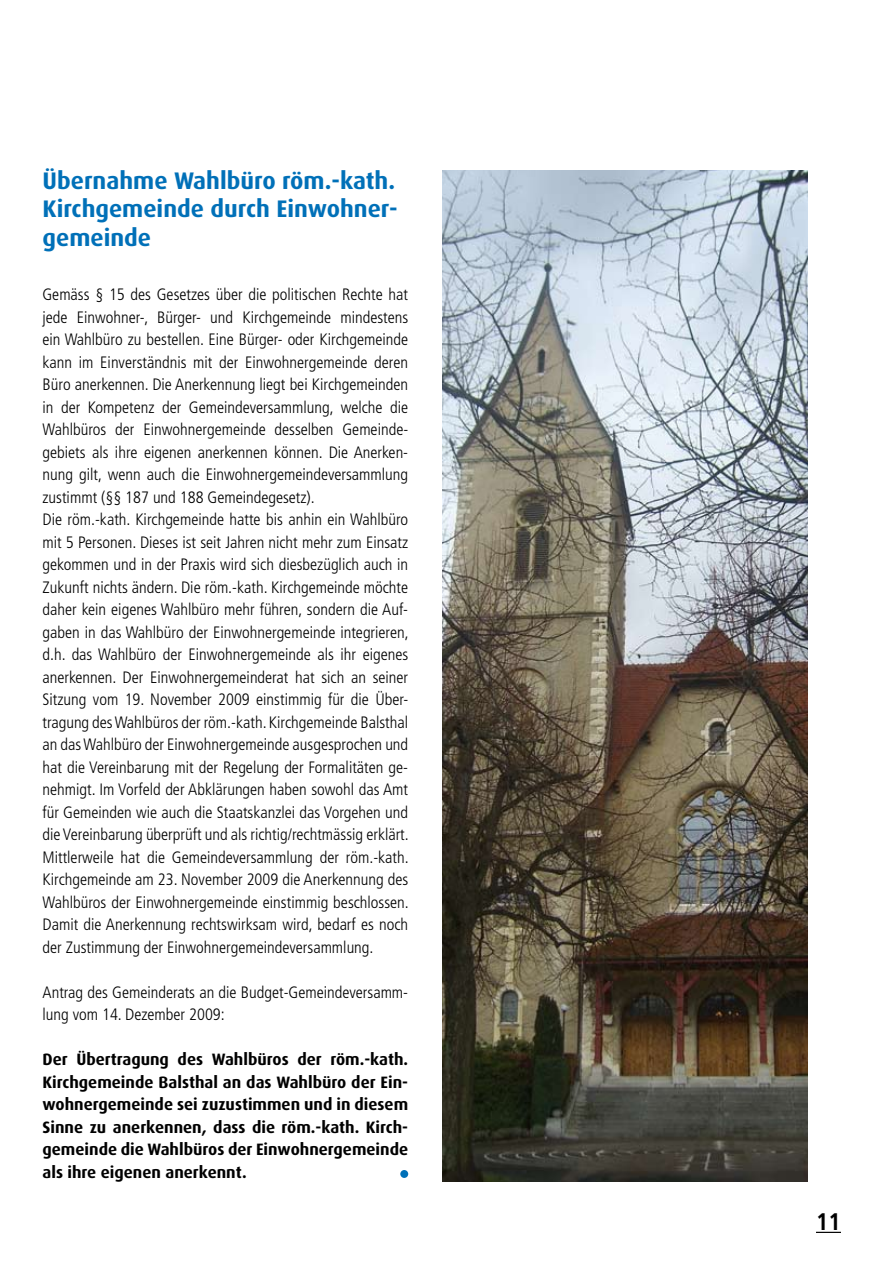
<style>
.page{position:relative;width:893px;height:1263px;background:#fff}
.page>*{position:absolute;margin:0;border:0;box-sizing:border-box;transform-origin:0 0}
.t1{font:700 24px/28.8px "Dax";color:#0070b8;text-align:justify}
.t2{font:700 condensed 24px "Frutiger";color:#000}
.t3{font:300 condensed 16.5px/22.5px "Frutiger";color:#000}
.t4{font:700 16.5px/22.5px "Dax";color:#000;text-align:justify}
</style>
<div class="page">
<svg style="left:816px;top:1232px;width:25px;height:1px"></svg>
<div style="left:400px;top:1170px;width:8px;height:8px;background:#0070b8;border-radius:50%"></div>
<img style="left:442px;top:170px;width:366px;height:1011px">
<h1 class="t1" style="left:43px;top:166px;width:357px">Übernahme Wahlbüro röm.-kath.<br>Kirchgemeinde durch Einwohner&shy;gemeinde</h1>
<p class="t3" style="left:43px;top:283px;width:368px">Gemäss § 15 des Gesetzes über die politischen Rechte hat jede Einwohner-, Bürger- und Kirchgemeinde mindestens ein Wahlbüro zu bestellen. Eine Bürger- oder Kirchgemeinde kann im Einverständnis mit der Einwohnergemeinde deren Büro anerkennen. Die Anerkennung liegt bei Kirchgemeinden in der Kompetenz der Gemeindeversammlung, welche die Wahlbüros der Einwohnergemeinde desselben Gemeinde&shy;gebiets als ihre eigenen anerkennen können. Die Anerken&shy;nung gilt, wenn auch die Einwohnergemeindeversammlung zustimmt (§§ 187 und 188 Gemeindegesetz).<br>Die röm.-kath. Kirchgemeinde hatte bis anhin ein Wahlbüro mit 5 Personen. Dieses ist seit Jahren nicht mehr zum Einsatz gekommen und in der Praxis wird sich diesbezüglich auch in Zukunft nichts ändern. Die röm.-kath. Kirchgemeinde möchte daher kein eigenes Wahlbüro mehr führen, sondern die Auf&shy;gaben in das Wahlbüro der Einwohnergemeinde integrieren, d.h. das Wahlbüro der Einwohnergemeinde als ihr eigenes anerkennen. Der Einwohnergemeinderat hat sich an seiner Sitzung vom 19. November 2009 einstimmig für die Über&shy;tragung des Wahlbüros der röm.-kath. Kirchgemeinde Balsthal an das Wahlbüro der Einwohnergemeinde ausgesprochen und hat die Vereinbarung mit der Regelung der Formalitäten ge&shy;nehmigt. Im Vorfeld der Abklärungen haben sowohl das Amt für Gemeinden wie auch die Staatskanzlei das Vorgehen und die Vereinbarung überprüft und als richtig/rechtmässig erklärt.<br>Mittlerweile hat die Gemeindeversammlung der röm.-kath.<br>Kirchgemeinde am 23. November 2009 die Anerkennung des Wahlbüros der Einwohnergemeinde einstimmig beschlossen.<br>Damit die Anerkennung rechtswirksam wird, bedarf es noch der Zustimmung der Einwohnergemeindeversammlung.</p>
<p class="t3" style="left:43px;top:981px;width:367px">Antrag des Gemeinderats an die Budget-Gemeindeversamm&shy;lung vom 14. Dezember 2009:</p>
<p class="t4" style="left:43px;top:1048px;width:367px">Der Übertragung des Wahlbüros der röm.-kath.<br>Kirchgemeinde Balsthal an das Wahlbüro der Ein&shy;wohnergemeinde sei zuzustimmen und in diesem Sinne zu anerkennen, dass die röm.-kath. Kirch&shy;gemeinde die Wahlbüros der Einwohnergemeinde als ihre eigenen anerkennt.</p>
<h1 class="t2" style="left:816px;top:1207px;width:26px">11</h1>
</div>
